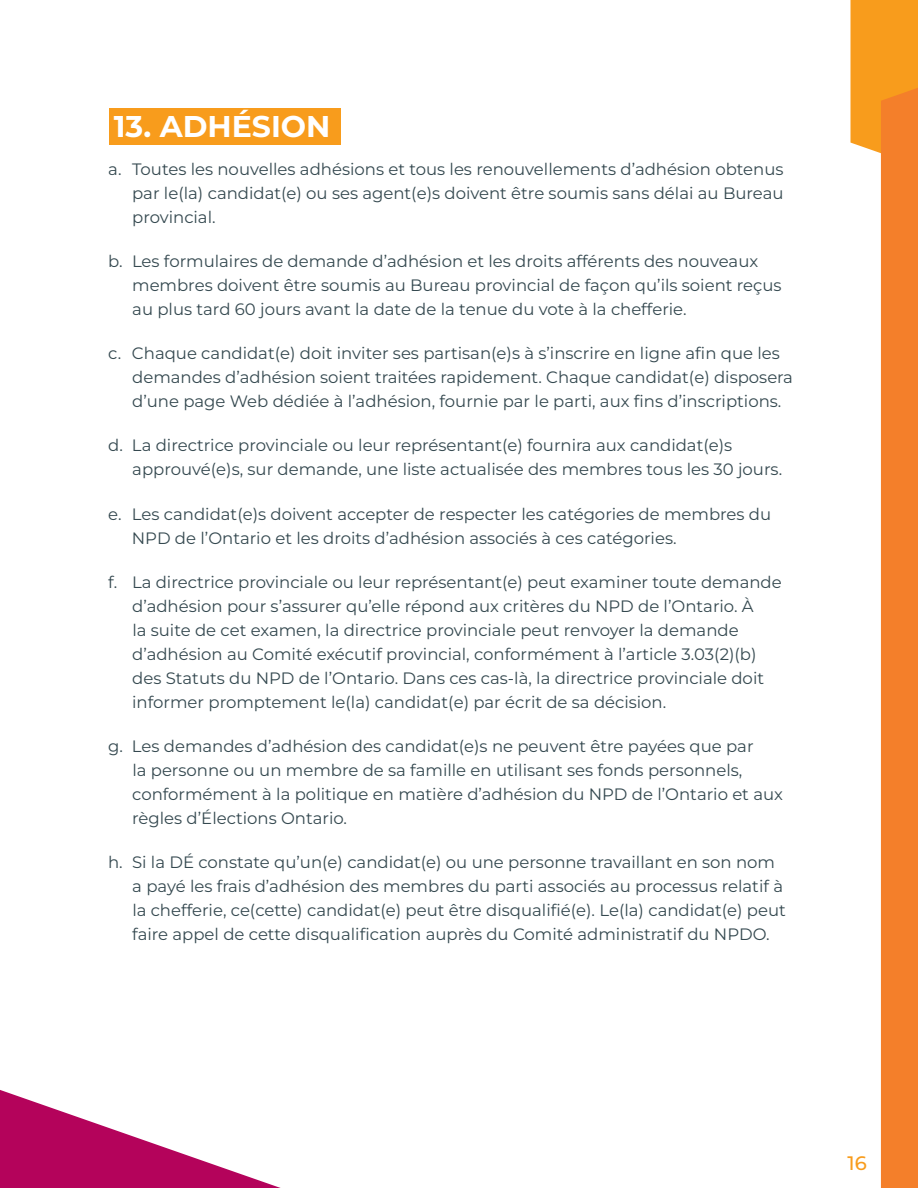
<style>
.page{position:relative;width:918px;height:1188px;background:#fff}
.page>*{position:absolute;margin:0;border:0;box-sizing:border-box;transform-origin:0 0}
.heading_2{font:700 30px "Montserrat";color:#fff}
.t1{font:500 19.5px "Montserrat";color:#f89c1c}
.body{font:16.5px/24px "Montserrat";color:#354950}
</style>
<div class="page">
<svg style="left:0;top:1090px;width:281px;height:98px"></svg>
<svg style="left:851px;top:0;width:67px;height:1188px"></svg>
<div style="left:109px;top:108px;width:231px;height:37px;background:#f89c1c"></div>
<p class="heading_2" style="left:114px;top:106px;width:218px">13. ADHÉSION</p>
<p class="body" style="left:132px;top:156px;width:653px;text-align:justify;text-indent:-24px">a. Toutes les nouvelles adhésions et tous les renouvellements d’adhésion obtenus par le(la) candidat(e) ou ses agent(e)s doivent être soumis sans délai au Bureau provincial.</p>
<p class="body" style="left:132px;top:249px;width:651px;text-indent:-24px">b. Les formulaires de demande d’adhésion et les droits afférents des nouveaux membres doivent être soumis au Bureau provincial de façon qu’ils soient reçus au plus tard 60 jours avant la date de la tenue du vote à la chefferie.</p>
<p class="body" style="left:132px;top:341px;width:662px;text-indent:-24px">c. Chaque candidat(e) doit inviter ses partisan(e)s à s’inscrire en ligne afin que les demandes d’adhésion soient traitées rapidement. Chaque candidat(e) disposera d’une page Web dédiée à l’adhésion, fournie par le parti, aux fins d’inscriptions.</p>
<p class="body" style="left:132px;top:433px;width:651px;text-indent:-24px">d. La directrice provinciale ou leur représentant(e) fournira aux candidat(e)s approuvé(e)s, sur demande, une liste actualisée des membres tous les 30 jours.</p>
<p class="body" style="left:132px;top:501px;width:641px;text-indent:-24px">e. Les candidat(e)s doivent accepter de respecter les catégories de membres du<br>NPD de l’Ontario et les droits d’adhésion associés à ces catégories.</p>
<p class="body" style="left:132px;top:570px;width:651px;text-indent:-24px">f. La directrice provinciale ou leur représentant(e) peut examiner toute demande d’adhésion pour s’assurer qu’elle répond aux critères du NPD de l’Ontario. À<br>la suite de cet examen, la directrice provinciale peut renvoyer la demande d’adhésion au Comité exécutif provincial, conformément à l’article 3.03(2)(b) des Statuts du NPD de l’Ontario. Dans ces cas-là, la directrice provinciale doit informer promptement le(la) candidat(e) par écrit de sa décision.</p>
<p class="body" style="left:132px;top:734px;width:652px;text-indent:-24px">g. Les demandes d’adhésion des candidat(e)s ne peuvent être payées que par<br>la personne ou un membre de sa famille en utilisant ses fonds personnels, conformément à la politique en matière d’adhésion du NPD de l’Ontario et aux règles d’Élections Ontario.</p>
<p class="body" style="left:132px;top:850px;width:655px;text-indent:-24px">h. Si la DÉ constate qu’un(e) candidat(e) ou une personne travaillant en son nom a payé les frais d’adhésion des membres du parti associés au processus relatif à la chefferie, ce(cette) candidat(e) peut être disqualifié(e). Le(la) candidat(e) peut faire appel de cette disqualification auprès du Comité administratif du NPDO.</p>
<p class="t1" style="left:847px;top:1150px;width:21px">16</p>
</div>
